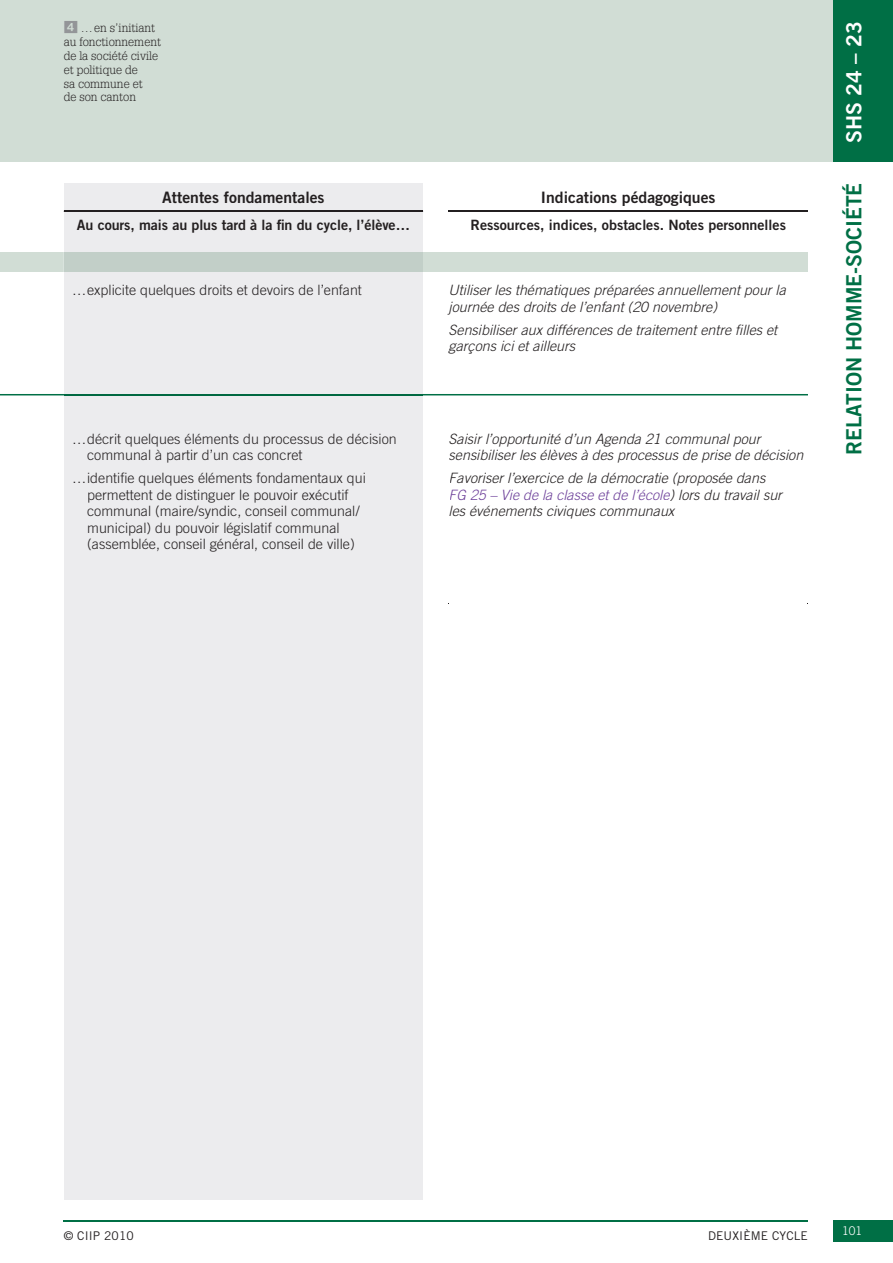
<style>
.page{position:relative;width:893px;height:1263px;background:#fff}
.page>*{position:absolute;margin:0;border:0;box-sizing:border-box;transform-origin:0 0}
.t1{font:21px "Trade Gothic LT Std Bd 2";color:#006f45}
.t2{font:21px "Trade Gothic LT Std Bd 2";color:#fff}
.t3{font:15.75px "Trade Gothic LT Std Bd 2";color:#231f20}
.t4{font:italic 300 14.25px/16.5px "Trade Gothic LT Std";color:#231f20}
.t5{font:300 14.25px/16.5px "Trade Gothic LT Std";color:#231f20}
.t6{font:14.25px "Trade Gothic LT Std Bd 2";color:#231f20}
.t7{font:300 12px/13.8px "Glypha LT Std";color:#231f20}
.t8{font:12px "Trade Gothic LT Std";letter-spacing:.01em;color:#231f20}
.t9{font:300 12px "Trade Gothic LT Std";color:#fff}
.s1{font-family:"PER pastilles";font-weight:400;font-size:14.25px;color:#939598}
.s2{color:#6c3f99}
</style>
<div class="page">
<hr style="left:64px;top:1220px;width:744px;height:1px;background:#006f45">
<div style="left:833px;top:1220px;width:60px;height:22px;background:#006f45"></div>
<div style="left:0;top:0;width:833px;height:162px;background:#d1ddd5"></div>
<div style="left:833px;top:0;width:60px;height:162px;background:#006f45"></div>
<div style="left:64px;top:183px;width:359px;height:1016px;background:#ececee"></div>
<svg style="left:0;top:252px;width:808px;height:20px;background:#cad6cf"></svg>
<hr style="left:64px;top:211px;width:359px;height:1px;background:#231f20">
<hr style="left:449px;top:211px;width:359px;height:1px;background:#231f20">
<hr style="left:423px;top:394px;width:385px;height:1px;background:#006f46">
<hr style="left:0;top:394px;width:64px;height:1px;background:#006f46">
<hr style="left:64px;top:394px;width:359px;height:1px;background:#006841">
<p class="t7" style="left:64px;top:22px;width:99px"><span class="s1">4</span> … en s’initiant au fonctionnement de la société civile et politique de<br>sa commune et<br>de son canton</p>
<p class="t3" style="left:162px;top:191px;width:164px">Attentes fondamentales</p>
<p class="t3" style="left:541px;top:191px;width:176px">Indications pédagogiques</p>
<p class="t6" style="left:77px;top:220px;width:335px">Au cours, mais au plus tard à la fin du cycle, l’élève…</p>
<p class="t6" style="left:470px;top:220px;width:317px">Ressources, indices, obstacles. Notes personnelles</p>
<p class="t5" style="left:72px;top:283px;width:291px">… explicite quelques droits et devoirs de l’enfant</p>
<p class="t4" style="left:449px;top:283px;width:339px">Utiliser les thématiques préparées annuellement pour la journée des droits de l’enfant (20 novembre)</p>
<p class="t4" style="left:449px;top:323px;width:330px">Sensibiliser aux différences de traitement entre filles et garçons ici et ailleurs</p>
<p class="t5" style="left:87px;top:432px;width:311px;text-indent:-15px">… décrit quelques éléments du processus de décision communal à partir d’un cas concret</p>
<p class="t5" style="left:87px;top:471px;width:280px;text-indent:-15px">… identifie quelques éléments fondamentaux qui permettent de distinguer le pouvoir exécutif communal (maire /syndic, conseil communal / municipal) du pouvoir législatif communal (assemblée, conseil général, conseil de ville)</p>
<p class="t4" style="left:449px;top:432px;width:356px">Saisir l’opportunité d’un Agenda 21 communal pour sensibiliser les élèves à des processus de prise de décision</p>
<p class="t4" style="left:449px;top:471px;width:335px">Favoriser l’exercice de la démocratie (proposée dans<br><span class="s2">FG 25 – Vie de la classe et de l’école</span>) lors du travail sur les événements civiques communaux</p>
<h1 class="t2" style="left:846px;top:143px;width:123px;rotate:-90deg">SHS 24 – 23</h1>
<h1 class="t1" style="left:846px;top:455px;width:274px;rotate:-90deg">RELATION HOMME-SOCIÉTÉ</h1>
<p class="t8" style="left:64px;top:1231px;width:72px">© CIIP 2010</p>
<p class="t8" style="left:708px;top:1231px;width:101px">DEUXIÈME CYCLE</p>
<p class="t9" style="left:842px;top:1227px;width:22px">101</p>
</div>
